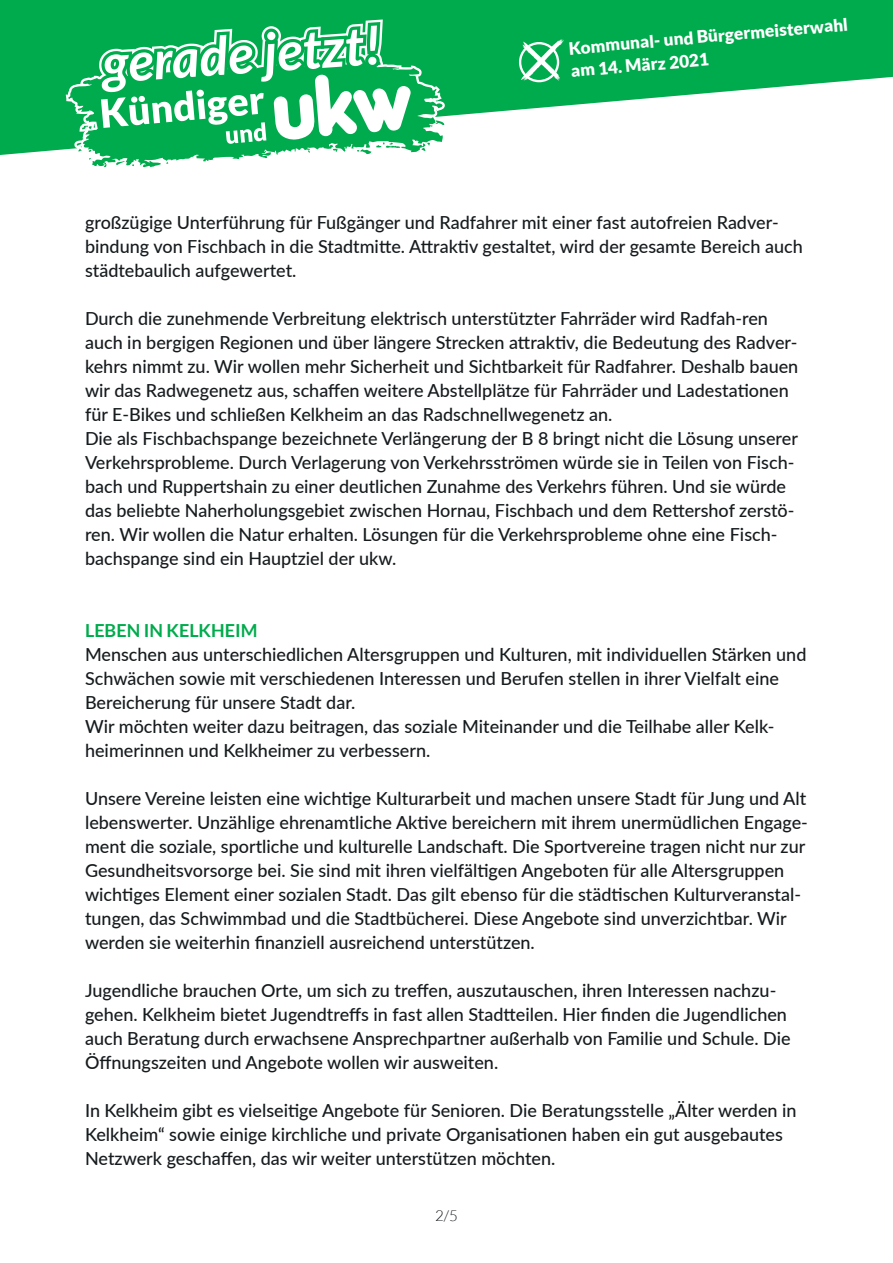
<style>
.page{position:relative;width:893px;height:1263px;background:#fff}
.page>*{position:absolute;margin:0;border:0;box-sizing:border-box;transform-origin:0 0}
.t1{font:500 18px/24px "Lato";color:#161b1e}
.t2{font:700 18px "Lato";color:#00ab4d}
.t3{font:900 17.25px/22.6px "Lato";color:#fff}
.t4{font:300 15px "Lato";color:#161b1e}
</style>
<div class="page">
<svg style="left:0;top:0;width:893px;height:155px;fill:#00ab4d"></svg>
<svg style="left:66px;top:19px;width:380px;height:136px"></svg>
<svg style="left:68px;top:22px;width:379px;height:146px"></svg>
<svg style="left:519px;top:39px;width:45px;height:43px"></svg>
<p class="t3" style="left:568px;top:37px;width:282px;rotate:-5deg">Kommunal- und Bürgermeisterwahl am 14. März 2021</p>
<p class="t1" style="left:85px;top:210px;width:719px">großzügige Unterführung für Fußgänger und Radfahrer mit einer fast autofreien Radver&shy;bindung von Fischbach in die Stadtmitte. Attraktiv gestaltet, wird der gesamte Bereich auch städtebaulich aufgewertet.</p>
<p class="t1" style="left:85px;top:306px;width:715px">Durch die zunehmende Verbreitung elektrisch unterstützter Fahrräder wird Radfah-ren auch in bergigen Regionen und über längere Strecken attraktiv, die Bedeutung des Radver&shy;kehrs nimmt zu. Wir wollen mehr Sicherheit und Sichtbarkeit für Radfahrer. Deshalb bauen wir das Radwegenetz aus, schaffen weitere Abstellplätze für Fahrräder und Ladestationen für E-Bikes und schließen Kelkheim an das Radschnellwegenetz an.<br>Die als Fischbachspange bezeichnete Verlängerung der B 8 bringt nicht die Lösung unserer Verkehrsprobleme. Durch Verlagerung von Verkehrsströmen würde sie in Teilen von Fisch&shy;bach und Ruppertshain zu einer deutlichen Zunahme des Verkehrs führen. Und sie würde das beliebte Naherholungsgebiet zwischen Hornau, Fischbach und dem Rettershof zerstö&shy;ren. Wir wollen die Natur erhalten. Lösungen für die Verkehrsprobleme ohne eine Fisch&shy;bachspange sind ein Hauptziel der ukw.</p>
<p class="t2" style="left:85px;top:620px;width:174px">LEBEN IN KELKHEIM</p>
<p class="t1" style="left:85px;top:642px;width:723px">Menschen aus unterschiedlichen Altersgruppen und Kulturen, mit individuellen Stärken und Schwächen sowie mit verschiedenen Interessen und Berufen stellen in ihrer Vielfalt eine Bereicherung für unsere Stadt dar.<br>Wir möchten weiter dazu beitragen, das soziale Miteinander und die Teilhabe aller Kelk&shy;heimerinnen und Kelkheimer zu verbessern.</p>
<p class="t1" style="left:85px;top:786px;width:724px">Unsere Vereine leisten eine wichtige Kulturarbeit und machen unsere Stadt für Jung und Alt lebenswerter. Unzählige ehrenamtliche Aktive bereichern mit ihrem unermüdlichen Engage&shy;ment die soziale, sportliche und kulturelle Landschaft. Die Sportvereine tragen nicht nur zur Gesundheitsvorsorge bei. Sie sind mit ihren vielfältigen Angeboten für alle Altersgruppen wichtiges Element einer sozialen Stadt. Das gilt ebenso für die städtischen Kulturveranstal&shy;tungen, das Schwimmbad und die Stadtbücherei. Diese Angebote sind unverzichtbar. Wir werden sie weiterhin finanziell ausreichend unterstützen.</p>
<p class="t1" style="left:85px;top:978px;width:707px">Jugendliche brauchen Orte, um sich zu treffen, auszutauschen, ihren Interessen nachzu&shy;gehen. Kelkheim bietet Jugendtreffs in fast allen Stadtteilen. Hier finden die Jugendlichen auch Beratung durch erwachsene Ansprechpartner außerhalb von Familie und Schule. Die Öffnungszeiten und Angebote wollen wir ausweiten.</p>
<p class="t1" style="left:85px;top:1098px;width:713px">In Kelkheim gibt es vielseitige Angebote für Senioren. Die Beratungsstelle „Älter werden in<br>Kelkheim“ sowie einige kirchliche und private Organisationen haben ein gut ausgebautes<br>Netzwerk geschaffen, das wir weiter unterstützen möchten.</p>
<p class="t4" style="left:435px;top:1207px;width:24px">2/5</p>
</div>
